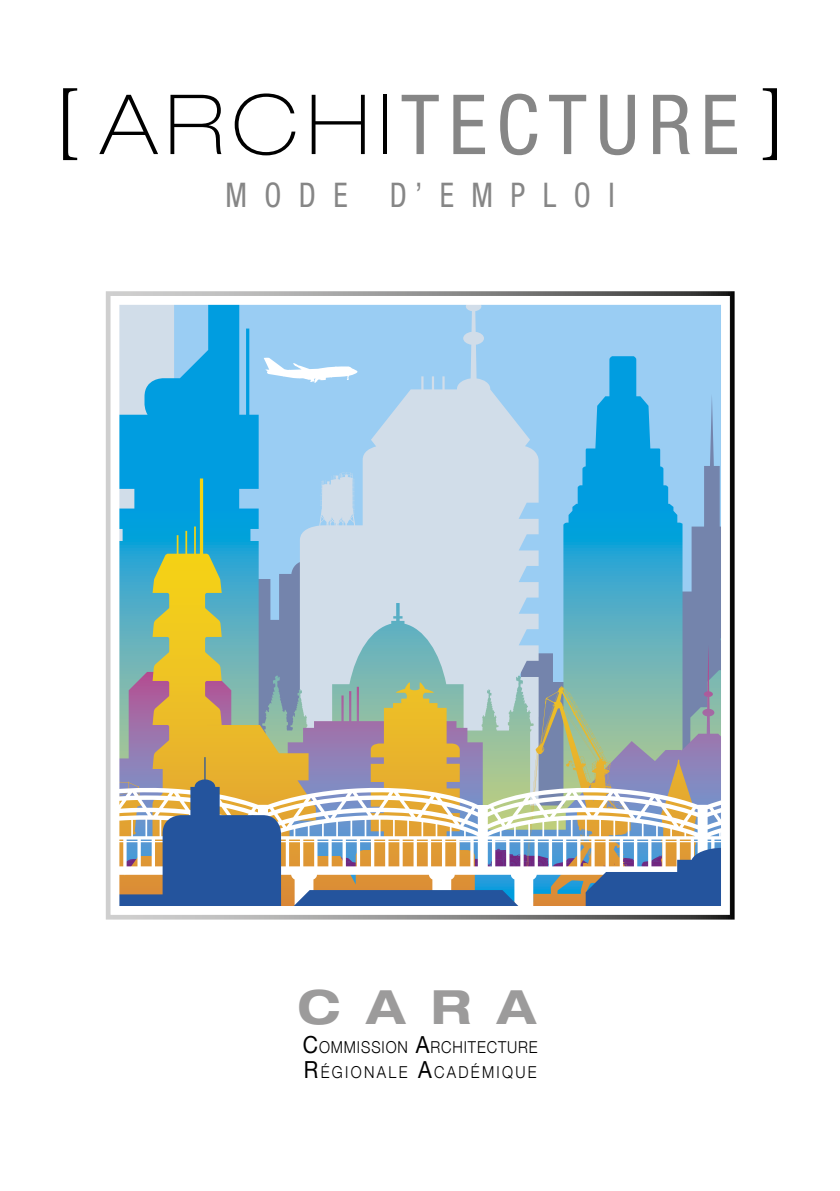
<style>
.page{position:relative;width:840px;height:1191px;background:#fff}
.page>*{position:absolute;margin:0;border:0;box-sizing:border-box;transform-origin:0 0}
.t1{font:condensed 83px "Helvetica Neue";letter-spacing:.11em;color:#868686}
.t2{font:700 expanded 47.2px "Helvetica Neue";color:#9c9b9b}
.t3{font:condensed 34px "Helvetica Neue";letter-spacing:.57em;color:#868686;scale:.9 1}
.t4{font:300 16.4px/25.4px "Helvetica Neue";letter-spacing:.06em;color:#000;scale:.9 1}
.s1{font-family:"Minion Pro";font-stretch:normal;color:#000}
.s2{font-weight:100;font-stretch:expanded;color:#000}
.s3{font-weight:400;font-size:23.4px}
</style>
<div class="page">
<svg style="left:106px;top:291px;width:629px;height:629px;background:#97b9c4"></svg>
<h1 class="t1" style="left:53px;top:95px;width:734px"><span class="s1">[</span> <span class="s2">ARCHI</span>TECTURE <span class="s1">]</span></h1>
<h3 class="t3" style="left:225px;top:183px;width:434px">MODE D’EMPLOI</h3>
<h2 class="t2" style="left:297px;top:989px;width:240px">CARA</h2>
<p class="t4" style="left:303px;top:1034px;width:262px"><span class="s3">C</span>OMMISSION <span class="s3">A</span>RCHITECTURE<br><span class="s3">R</span>ÉGIONALE <span class="s3">A</span>CADÉMIQUE</p>
</div>
